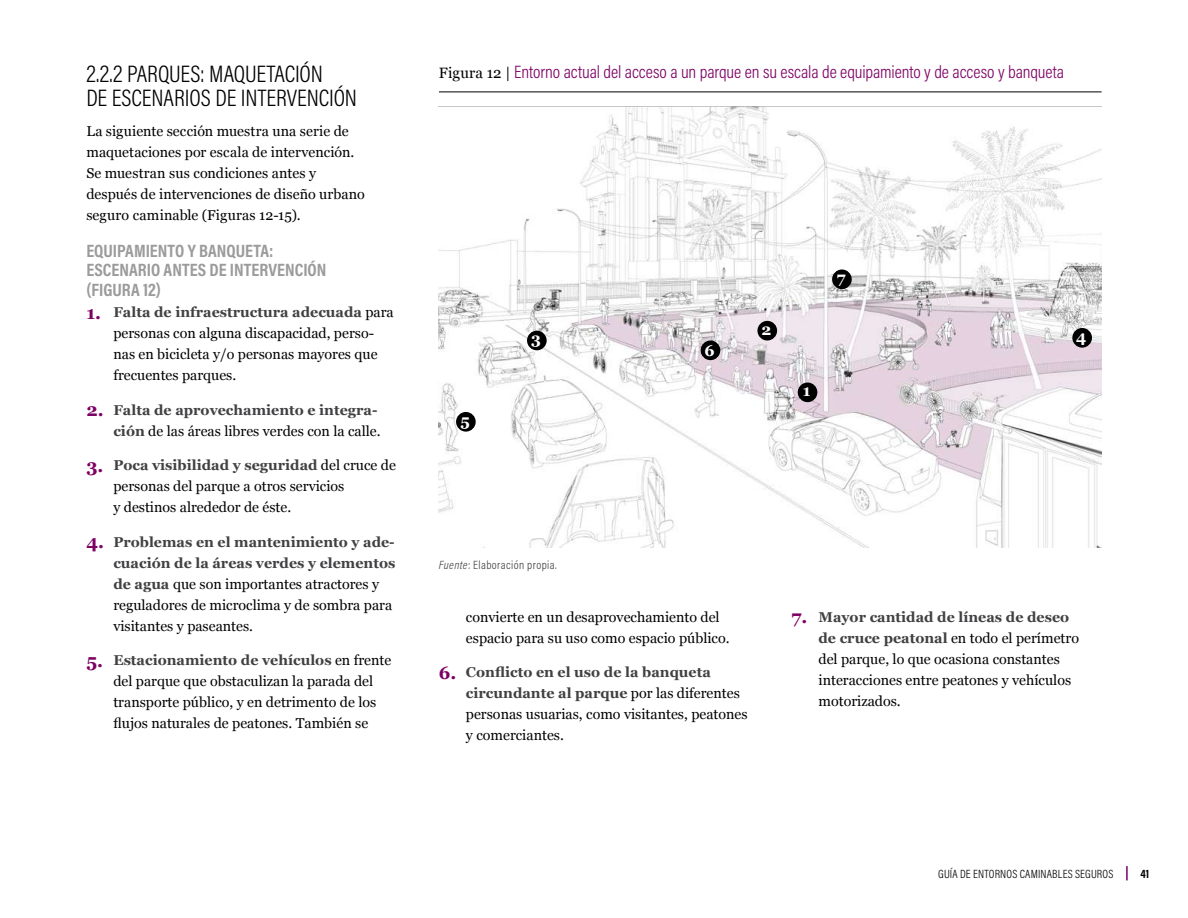
<style>
.page{position:relative;width:1188px;height:918px;background:#fff}
.page>*{position:absolute;margin:0;border:0;box-sizing:border-box;transform-origin:0 0}
.t1{font:300 24px/24px "Acumin Pro Cond";letter-spacing:-.005em;color:#000}
.t2{font:300 18px "Acumin Pro Cond";letter-spacing:-.005em;color:#7d0063}
.t3{font:700 18px/19.5px "Acumin Pro Cond";color:#9b9b9b}
.t4{font:700 15.75px "Georgia";color:#fff}
.t5{font:14.25px/21px "Georgia";color:#000}
.t6{font:700 14.25px/21px "Georgia";color:#414042;text-align:right}
.t7{font:300 12px "Acumin Pro Cond";letter-spacing:.015em;color:#000}
.t8{font:300 12px "Acumin Pro Cond";letter-spacing:.035em;color:#414042}
.t9{font:700 12px "Acumin Pro Cond";color:#000}
.s1{font-weight:700;font-size:18px;color:#7d0063}
.s2{font-weight:700;color:#414042}
.s3{font-size:18px;color:#7d0063}
.s4{font-weight:400;color:#000}
.s5{font-family:"Georgia";font-weight:400;font-size:15px;color:#000}
.s6{font-style:italic}
</style>
<div class="page">
<svg style="left:1126px;top:866px;width:2px;height:14px"></svg>
<hr style="left:439px;top:92px;width:663px;height:1px;background:#000">
<img style="left:439px;top:107px;width:663px;height:441px">
<div style="left:798px;top:383px;width:19px;height:19px;background:#000;border-radius:50%"></div>
<div style="left:757px;top:321px;width:20px;height:20px;background:#000;border-radius:50%"></div>
<div style="left:527px;top:331px;width:20px;height:19px;background:#000;border-radius:50%"></div>
<div style="left:1072px;top:328px;width:20px;height:20px;background:#000;border-radius:50%"></div>
<div style="left:456px;top:412px;width:20px;height:20px;background:#000;border-radius:50%"></div>
<div style="left:701px;top:341px;width:19px;height:19px;background:#000;border-radius:50%"></div>
<div style="left:832px;top:269px;width:20px;height:20px;background:#000;border-radius:50%"></div>
<h1 class="t1" style="left:86px;top:62px;width:272px">2.2.2 PARQUES: MAQUETACIÓN<br>DE ESCENARIOS DE INTERVENCIÓN</h1>
<p class="t5" style="left:86px;top:120px;width:280px">La siguiente sección muestra una serie de maquetaciones por escala de intervención.<br>Se muestran sus condiciones antes y después de intervenciones de diseño urbano seguro caminable (Figuras 12-15).</p>
<p class="t3" style="left:86px;top:240px;width:242px">EQUIPAMIENTO Y BANQUETA:<br>ESCENARIO ANTES DE INTERVENCIÓN (FIGURA 12)</p>
<p class="t5" style="left:113px;top:301px;width:282px;text-indent:-27px"><span class="s1">1.</span> <span class="s2">Falta de infraestructura adecuada</span> para personas con alguna discapacidad, perso&shy;nas en bicicleta y/o personas mayores que frecuentes parques.</p>
<p class="t6" style="left:86px;top:398px;width:296px"><span class="s3">2.</span> Falta de aprovechamiento e integra&shy;ción <span class="s4">de las áreas libres verdes con la calle.</span></p>
<p class="t5" style="left:113px;top:454px;width:284px;text-indent:-27px"><span class="s1">3.</span> <span class="s2">Poca visibilidad y seguridad</span> del cruce de personas del parque a otros servicios<br>y destinos alrededor de éste.</p>
<p class="t5" style="left:113px;top:531px;width:284px;text-indent:-27px"><span class="s1">4.</span> <span class="s2">Problemas en el mantenimiento y ade&shy;cuación de la áreas verdes y elementos de agua</span> que son importantes atractores y reguladores de microclima y de sombra para visitantes y paseantes.</p>
<p class="t5" style="left:113px;top:649px;width:279px;text-indent:-27px"><span class="s1">5.</span> <span class="s2">Estacionamiento de vehículos</span> en frente del parque que obstaculizan la parada del transporte público, y en detrimento de los flujos naturales de peatones. También se</p>
<p class="t2" style="left:439px;top:60px;width:627px"><span class="s5">Figura 12 |</span> Entorno actual del acceso a un parque en su escala de equipamiento y de acceso y banqueta</p>
<p class="t4" style="left:837px;top:266px;width:10px">7</p>
<p class="t4" style="left:762px;top:317px;width:11px">2</p>
<p class="t4" style="left:531px;top:327px;width:11px">3</p>
<p class="t4" style="left:1076px;top:324px;width:12px">4</p>
<p class="t4" style="left:705px;top:339px;width:12px">6</p>
<p class="t4" style="left:460px;top:408px;width:11px">5</p>
<p class="t4" style="left:803px;top:379px;width:9px">1</p>
<p class="t8" style="left:439px;top:557px;width:119px"><span class="s6">Fuente</span>: Elaboración propia.</p>
<p class="t5" style="left:466px;top:606px;width:265px">convierte en un desaprovechamiento del espacio para su uso como espacio público.</p>
<p class="t5" style="left:466px;top:661px;width:283px;text-indent:-27px"><span class="s1">6.</span> <span class="s2">Conflicto en el uso de la banqueta circundante al parque</span> por las diferentes personas usuarias, como visitantes, peatones y comerciantes.</p>
<p class="t5" style="left:819px;top:606px;width:262px;text-indent:-27px"><span class="s1">7.</span> <span class="s2">Mayor cantidad de líneas de deseo de cruce peatonal</span> en todo el perímetro del parque, lo que ocasiona constantes interacciones entre peatones y vehículos motorizados.</p>
<p class="t7" style="left:938px;top:866px;width:177px">GUÍA DE ENTORNOS CAMINABLES SEGUROS</p>
<p class="t9" style="left:1140px;top:866px;width:10px">41</p>
</div>
